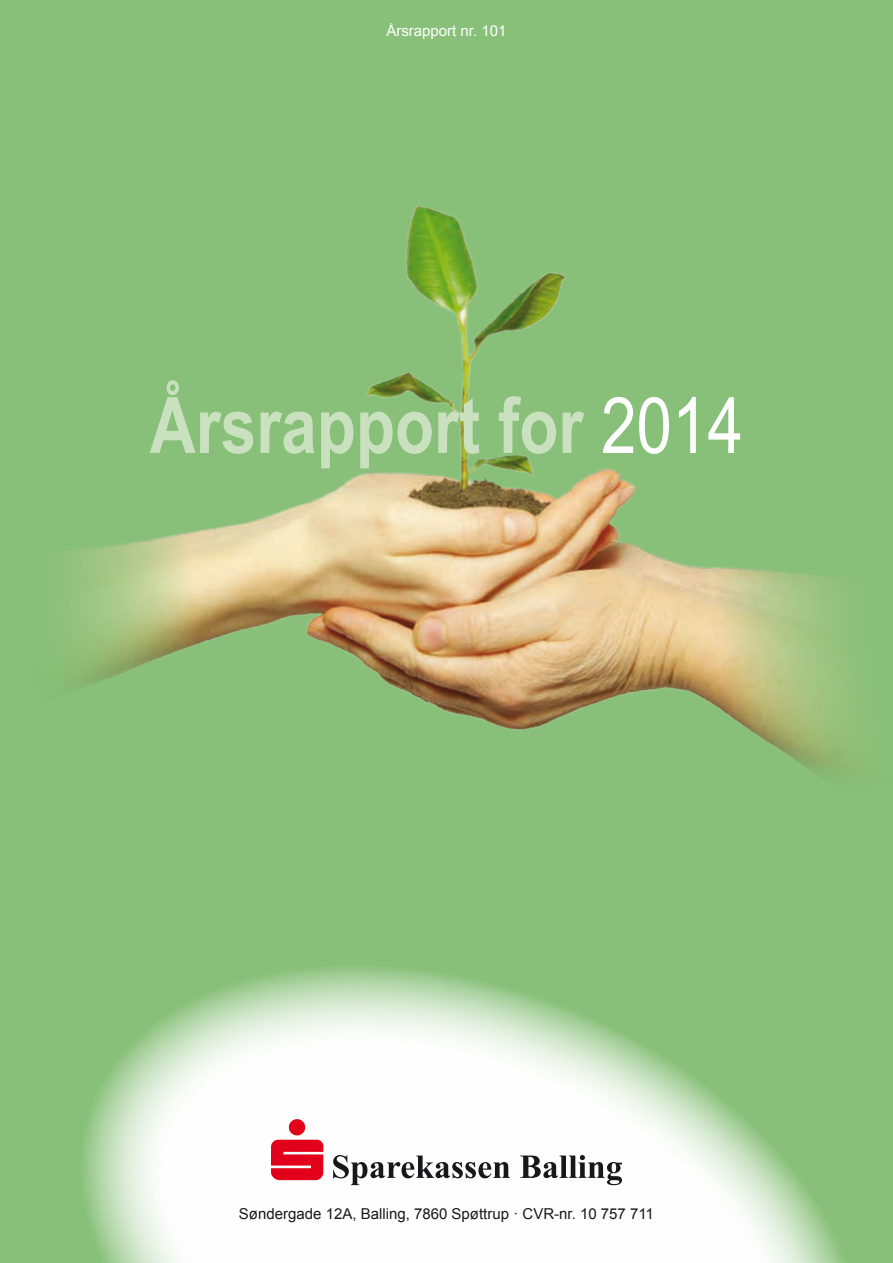
<style>
.page{position:relative;width:893px;height:1263px;background:#88c079}
.page>*{position:absolute;margin:0;border:0;box-sizing:border-box;transform-origin:0 0}
.t1{font:700 78px "Arial Narrow";color:#c9e1bf}
.t2{font:15px "Arial";color:#1a171c}
.t3{font:15px "Arial";color:#fff}
.s1{font-weight:400;color:#fff}
</style>
<div class="page">
<svg style="left:84px;top:968px;width:758px;height:295px"></svg>
<img style="left:69px;top:205px;width:783px;height:568px">
<svg style="left:271px;top:1119px;width:52px;height:61px;background:#eb596a"></svg>
<svg style="left:333px;top:1155px;width:177px;height:30px;background:#bdbdbe"></svg>
<svg style="left:520px;top:1155px;width:102px;height:30px;background:#afafb0"></svg>
<p class="t3" style="left:386px;top:21px;width:122px">Årsrapport nr. 101</p>
<p class="t1" style="left:150px;top:366px;width:595px">Årsrapport for <span class="s1">2014</span></p>
<p class="t2" style="left:239px;top:1203px;width:416px">Søndergade 12A, Balling, 7860 Spøttrup · CVR-nr. 10 757 711</p>
</div>
